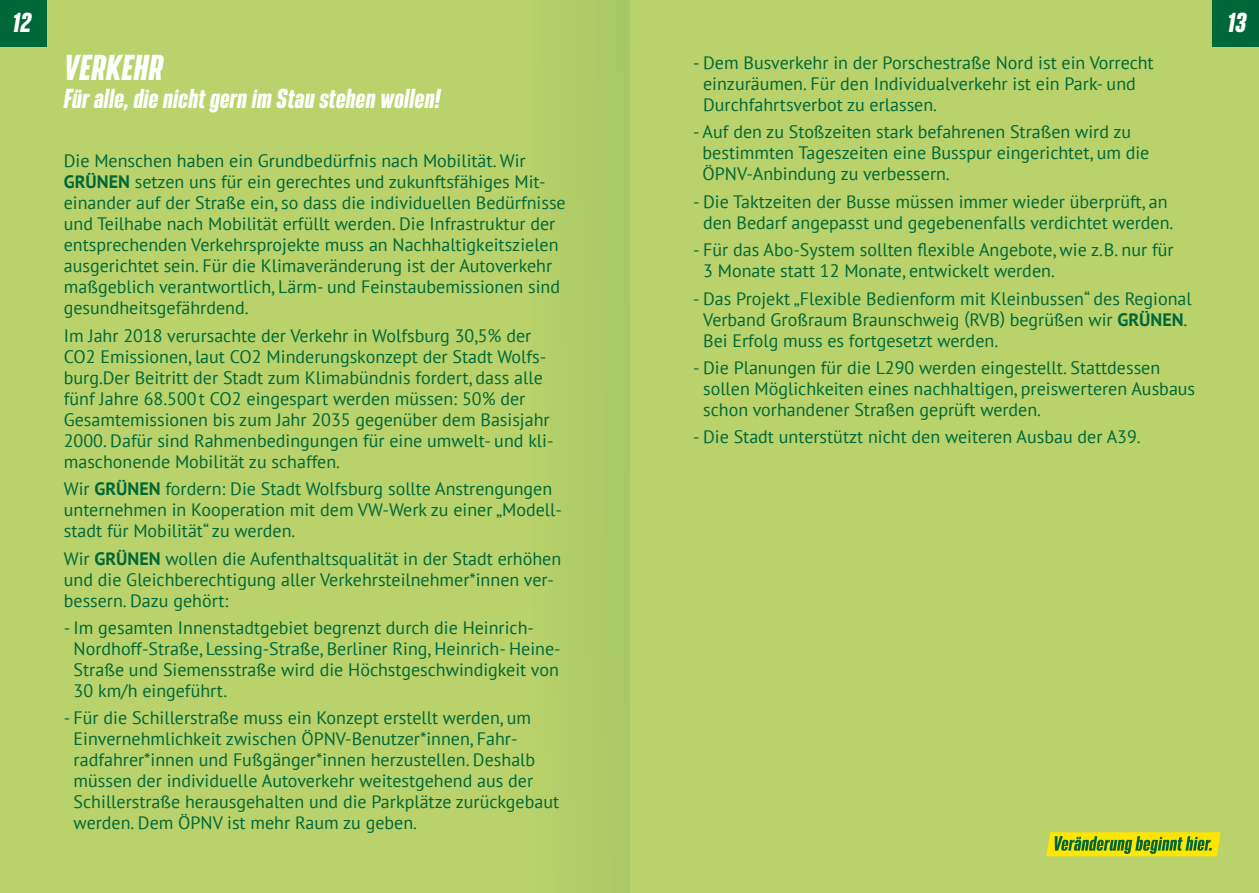
<style>
.page{position:relative;width:1259px;height:893px;background:#b9d26b}
.page>*{position:absolute;margin:0;border:0;box-sizing:border-box;transform-origin:0 0}
.t1{font:italic 700 31.5px "Bereit";letter-spacing:.01em;color:#fff}
.t2{font:italic 700 24px "Bereit";letter-spacing:.01em;color:#fff}
.t3{font:18px/21px "PT Sans";color:#006838}
.s1{font-weight:700}
</style>
<div class="page">
<div style="left:531px;top:0;width:98px;height:893px;background:#b0cd68"></div>
<svg style="left:1046px;top:832px;width:174px;height:24px;background:#b3c013"></svg>
<div style="left:0;top:0;width:47px;height:47px;background:#006838"></div>
<div style="left:1212px;top:0;width:47px;height:47px;background:#006838"></div>
<h2 class="t2" style="left:13px;top:8px;width:20px">12</h2>
<h2 class="t2" style="left:1227px;top:8px;width:20px">13</h2>
<h1 class="t1" style="left:64px;top:49px;width:101px">VERKEHR</h1>
<h2 class="t2" style="left:64px;top:85px;width:378px">Für alle, die nicht gern im Stau stehen wollen!</h2>
<p class="t3" style="left:64px;top:150px;width:503px">Die Menschen haben ein Grundbedürfnis nach Mobilität. Wir <span class="s1">GRÜNEN</span> setzen uns für ein gerechtes und zukunftsfähiges Mit&shy;einander auf der Straße ein, so dass die individuellen Bedürfnisse und Teilhabe nach Mobilität erfüllt werden. Die Infrastruktur der entsprechenden Verkehrsprojekte muss an Nachhaltigkeitszielen ausgerichtet sein. Für die Klimaveränderung ist der Autoverkehr maßgeblich verantwortlich, Lärm- und Feinstaubemissionen sind gesundheitsgefährdend.</p>
<p class="t3" style="left:64px;top:324px;width:491px">Im Jahr 2018 verursachte der Verkehr in Wolfsburg 30,5% der CO2 Emissionen, laut CO2 Minderungskonzept der Stadt Wolfs&shy;burg.Der Beitritt der Stadt zum Klimabündnis fordert, dass alle fünf Jahre 68.500t CO2 eingespart werden müssen: 50% der Gesamtemissionen bis zum Jahr 2035 gegenüber dem Basisjahr 2000. Dafür sind Rahmenbedingungen für eine umwelt- und kli&shy;maschonende Mobilität zu schaffen.</p>
<p class="t3" style="left:64px;top:478px;width:500px">Wir <span class="s1">GRÜNEN</span> fordern: Die Stadt Wolfsburg sollte Anstrengungen unternehmen in Kooperation mit dem VW-Werk zu einer „Modell&shy;stadt für Mobilität“ zu werden.</p>
<p class="t3" style="left:64px;top:547px;width:499px">Wir <span class="s1">GRÜNEN</span> wollen die Aufenthaltsqualität in der Stadt erhöhen und die Gleichberechtigung aller Verkehrsteilnehmer*innen ver&shy;bessern. Dazu gehört:</p>
<p class="t3" style="left:74px;top:617px;width:488px;text-indent:-10px">- Im gesamten Innenstadtgebiet begrenzt durch die Heinrich-Nordhoff-Straße, Lessing-Straße, Berliner Ring, Heinrich- Heine-Straße und Siemensstraße wird die Höchstgeschwindigkeit von 30 km/h eingeführt.</p>
<p class="t3" style="left:74px;top:707px;width:487px;text-indent:-10px">- Für die Schillerstraße muss ein Konzept erstellt werden, um Einvernehmlichkeit zwischen ÖPNV-Benutzer*innen, Fahr&shy;radfahrer*innen und Fußgänger*innen herzustellen. Deshalb müssen der individuelle Autoverkehr weitestgehend aus der Schillerstraße herausgehalten und die Parkplätze zurückgebaut werden. Dem ÖPNV ist mehr Raum zu geben.</p>
<p class="t3" style="left:703px;top:52px;width:452px;text-indent:-10px">- Dem Busverkehr in der Porschestraße Nord ist ein Vorrecht einzuräumen. Für den Individualverkehr ist ein Park- und<br>Durchfahrtsverbot zu erlassen.</p>
<p class="t3" style="left:702px;top:121px;width:448px;text-indent:-9px">- Auf den zu Stoßzeiten stark befahrenen Straßen wird zu bestimmten Tageszeiten eine Busspur eingerichtet, um die<br>ÖPNV-Anbindung zu verbessern.</p>
<p class="t3" style="left:693px;top:190px;width:482px;text-align:center">- Die Taktzeiten der Busse müssen immer wieder überprüft, an den Bedarf angepasst und gegebenenfalls verdichtet werden.</p>
<p class="t3" style="left:703px;top:239px;width:472px;text-indent:-10px">- Für das Abo-System sollten flexible Angebote, wie z.B. nur für<br>3 Monate statt 12 Monate, entwickelt werden.</p>
<p class="t3" style="left:703px;top:287px;width:490px;text-indent:-10px">- Das Projekt „Flexible Bedienform mit Kleinbussen“ des Regional<br>Verband Großraum Braunschweig (RVB) begrüßen wir <span class="s1">GRÜNEN</span>.<br>Bei Erfolg muss es fortgesetzt werden.</p>
<p class="t3" style="left:703px;top:357px;width:493px;text-indent:-10px">- Die Planungen für die L290 werden eingestellt. Stattdessen sollen Möglichkeiten eines nachhaltigen, preiswerteren Ausbaus schon vorhandener Straßen geprüft werden.</p>
<p class="t3" style="left:693px;top:426px;width:449px">- Die Stadt unterstützt nicht den weiteren Ausbau der A39.</p>
</div>
